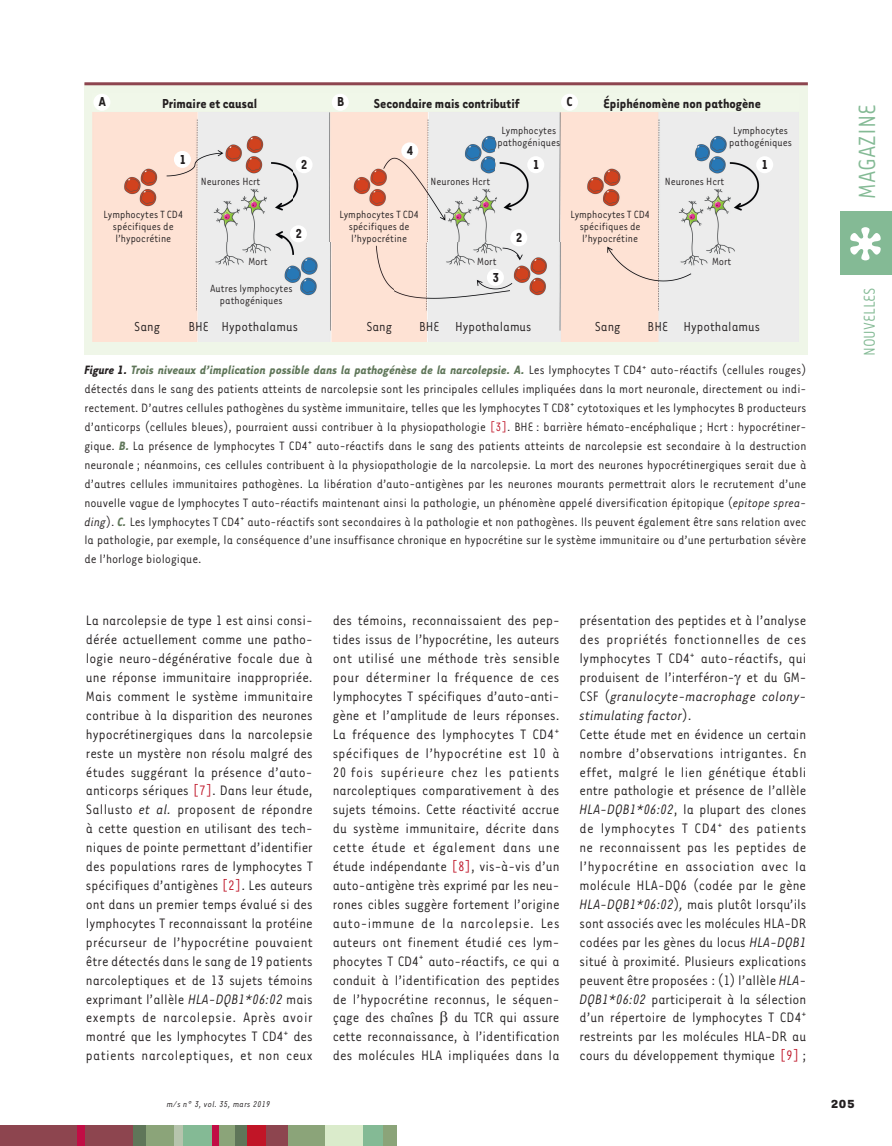
<style>
.page{position:relative;width:892px;height:1146px;background:#fff}
.page>*{position:absolute;margin:0;border:0;box-sizing:border-box;transform-origin:0 0}
.t1{font:27px "Tarzana Narrow";color:#84ba95}
.t2{font:18px "Tarzana Narrow";color:#84ba95}
.t3{font:15.75px/18.9px "Tarzana Narrow";color:#231f20;text-align:justify}
.t4{font:700 15px "Tarzana Narrow";color:#231f20}
.t5{font:15px "Tarzana Narrow";color:#231f20}
.t6{font:13.95px/18.9px "Tarzana Narrow";color:#231f20;text-align:justify}
.t7{font:700 13.5px "Tarzana Wide";color:#231f20}
.t8{font:12px/12px "Tarzana Narrow";color:#231f20;text-align:center}
.t9{font:italic 9.75px "Tarzana Narrow";letter-spacing:.025em;color:#231f20}
.s1{font-weight:700;font-style:italic}
.s2{font-weight:700;font-style:italic;color:#5f7659}
.s3{color:#bf182a}
.s4{font-style:italic}
</style>
<div class="page">
<div style="left:0;top:1125px;width:133px;height:20px;background:#8d454f"></div>
<div style="left:234px;top:1125px;width:13px;height:20px;background:#5f7659"></div>
<div style="left:77px;top:1125px;width:8px;height:20px;background:#c10d45"></div>
<div style="left:133px;top:1125px;width:21px;height:20px;background:#5f7659"></div>
<div style="left:146px;top:1125px;width:30px;height:20px;background:#8ba479"></div>
<div style="left:174px;top:1125px;width:9px;height:20px;background:#b6c4ad"></div>
<div style="left:183px;top:1125px;width:29px;height:20px;background:#84ba95"></div>
<div style="left:216px;top:1125px;width:19px;height:20px;background:#8ba479"></div>
<div style="left:212px;top:1125px;width:6px;height:20px;background:#c10d45"></div>
<div style="left:247px;top:1125px;width:27px;height:20px;background:#c11527"></div>
<div style="left:286px;top:1125px;width:39px;height:20px;background:#8ba479"></div>
<div style="left:266px;top:1125px;width:21px;height:20px;background:#8d454f"></div>
<div style="left:325px;top:1125px;width:39px;height:20px;background:#daebcb"></div>
<div style="left:363px;top:1125px;width:21px;height:20px;background:#84ba95"></div>
<div style="left:383px;top:1125px;width:13px;height:20px;background:#8ba479"></div>
<div style="left:839px;top:211px;width:52px;height:63px;background:#84ba95"></div>
<svg style="left:850px;top:227px;width:30px;height:33px"></svg>
<div style="left:84px;top:84px;width:723px;height:271px;background:#eff6e8"></div>
<img style="left:92px;top:94px;width:681px;height:248px">
<div style="left:93px;top:94px;width:17px;height:17px;background:#fff;border-radius:50%"></div>
<div style="left:331px;top:94px;width:17px;height:17px;background:#fff;border-radius:50%"></div>
<div style="left:561px;top:94px;width:17px;height:17px;background:#fff;border-radius:50%"></div>
<div style="left:174px;top:151px;width:17px;height:17px;background:#fff;border-radius:50%"></div>
<div style="left:527px;top:156px;width:17px;height:17px;background:#fff;border-radius:50%"></div>
<div style="left:756px;top:156px;width:17px;height:17px;background:#fff;border-radius:50%"></div>
<div style="left:295px;top:156px;width:17px;height:17px;background:#fff;border-radius:50%"></div>
<div style="left:290px;top:225px;width:17px;height:17px;background:#fff;border-radius:50%"></div>
<div style="left:510px;top:229px;width:17px;height:17px;background:#fff;border-radius:50%"></div>
<div style="left:487px;top:269px;width:17px;height:17px;background:#fff;border-radius:50%"></div>
<div style="left:401px;top:142px;width:17px;height:17px;background:#fff;border-radius:50%"></div>
<hr style="left:84px;top:82px;width:723px;height:3px;background:#8d454f">
<p class="t4" style="left:99px;top:92px;width:9px">A</p>
<p class="t4" style="left:162px;top:94px;width:96px">Primaire et causal</p>
<p class="t4" style="left:337px;top:92px;width:9px">B</p>
<p class="t4" style="left:374px;top:94px;width:147px">Secondaire mais contributif</p>
<p class="t4" style="left:566px;top:92px;width:7px">C</p>
<p class="t4" style="left:603px;top:94px;width:159px">Épiphénomène non pathogène</p>
<p class="t4" style="left:179px;top:150px;width:8px">1</p>
<p class="t4" style="left:406px;top:141px;width:8px">4</p>
<p class="t8" style="left:497px;top:124px;width:64px">Lymphocytes pathogéniques</p>
<p class="t8" style="left:729px;top:124px;width:64px">Lymphocytes pathogéniques</p>
<p class="t4" style="left:301px;top:155px;width:8px">2</p>
<p class="t4" style="left:532px;top:155px;width:8px">1</p>
<p class="t4" style="left:761px;top:155px;width:8px">1</p>
<p class="t8" style="left:201px;top:174px;width:61px">Neurones Hcrt</p>
<p class="t8" style="left:430px;top:174px;width:61px">Neurones Hcrt</p>
<p class="t8" style="left:664px;top:174px;width:61px">Neurones Hcrt</p>
<p class="t8" style="left:103px;top:207px;width:81px">Lymphocytes T CD4 spécifiques de l’hypocrétine</p>
<p class="t8" style="left:339px;top:207px;width:81px">Lymphocytes T CD4 spécifiques de l’hypocrétine</p>
<p class="t8" style="left:570px;top:207px;width:81px">Lymphocytes T CD4 spécifiques de l’hypocrétine</p>
<p class="t4" style="left:295px;top:224px;width:8px">2</p>
<p class="t4" style="left:515px;top:228px;width:8px">2</p>
<p class="t4" style="left:492px;top:268px;width:8px">3</p>
<p class="t8" style="left:248px;top:255px;width:21px">Mort</p>
<p class="t8" style="left:477px;top:255px;width:21px">Mort</p>
<p class="t8" style="left:712px;top:255px;width:21px">Mort</p>
<p class="t8" style="left:210px;top:282px;width:84px">Autres lymphocytes pathogéniques</p>
<p class="t5" style="left:134px;top:318px;width:27px">Sang</p>
<p class="t5" style="left:188px;top:318px;width:111px">BHE Hypothalamus</p>
<p class="t5" style="left:366px;top:318px;width:27px">Sang</p>
<p class="t5" style="left:419px;top:318px;width:114px">BHE Hypothalamus</p>
<p class="t5" style="left:594px;top:318px;width:27px">Sang</p>
<p class="t5" style="left:647px;top:318px;width:114px">BHE Hypothalamus</p>
<p class="t6" style="left:84px;top:360px;width:723px"><span class="s1">Figure 1.</span> <span class="s2">Trois niveaux d’implication possible dans la pathogénèse de la narcolepsie. A.</span> Les lymphocytes T CD4<sup>+</sup> auto-réactifs (cellules rouges) détectés dans le sang des patients atteints de narcolepsie sont les principales cellules impliquées dans la mort neuronale, directement ou indi&shy;rectement. D’autres cellules pathogènes du système immunitaire, telles que les lymphocytes T CD8<sup>+</sup> cytotoxiques et les lymphocytes B producteurs d’anticorps (cellules bleues), pourraient aussi contribuer à la physiopathologie <span class="s3">[3]</span>. BHE : barrière hémato-encéphalique ; Hcrt : hypocrétiner&shy;gique. <span class="s2">B.</span> La présence de lymphocytes T CD4<sup>+</sup> auto-réactifs dans le sang des patients atteints de narcolepsie est secondaire à la destruction neuronale ; néanmoins, ces cellules contribuent à la physiopathologie de la narcolepsie. La mort des neurones hypocrétinergiques serait due à d’autres cellules immunitaires pathogènes. La libération d’auto-antigènes par les neurones mourants permettrait alors le recrutement d’une nouvelle vague de lymphocytes T auto-réactifs maintenant ainsi la pathologie, un phénomène appelé diversification épitopique (<span class="s4">epitope sprea&shy;ding</span>). <span class="s2">C.</span> Les lymphocytes T CD4<sup>+</sup> auto-réactifs sont secondaires à la pathologie et non pathogènes. Ils peuvent également être sans relation avec la pathologie, par exemple, la conséquence d’une insuffisance chronique en hypocrétine sur le système immunitaire ou d’une perturbation sévère de l’horloge biologique.</p>
<p class="t3" style="left:86px;top:610px;width:228px">La narcolepsie de type 1 est ainsi consi&shy;dérée actuellement comme une patho&shy;logie neuro-dégénérative focale due à une réponse immunitaire inappropriée.<br>Mais comment le système immunitaire contribue à la disparition des neurones hypocrétinergiques dans la narcolepsie reste un mystère non résolu malgré des études suggérant la présence d’auto&shy;anticorps sériques <span class="s3">[7]</span>. Dans leur étude, Sallusto <span class="s4">et al.</span> proposent de répondre à cette question en utilisant des tech&shy;niques de pointe permettant d’identifier des populations rares de lymphocytes T spécifiques d’antigènes <span class="s3">[2]</span>. Les auteurs ont dans un premier temps évalué si des lymphocytes T reconnaissant la protéine précurseur de l’hypocrétine pouvaient être détectés dans le sang de 19 patients narcoleptiques et de 13 sujets témoins exprimant l’allèle <span class="s4">HLA-DQB1*06:02</span> mais exempts de narcolepsie. Après avoir montré que les lymphocytes T CD4<sup>+</sup> des patients narcoleptiques, et non ceux</p>
<p class="t9" style="left:167px;top:1098px;width:105px">m/s n° 3, vol. 35, mars 2019</p>
<p class="t3" style="left:332px;top:610px;width:228px">des témoins, reconnaissaient des pep&shy;tides issus de l’hypocrétine, les auteurs ont utilisé une méthode très sensible pour déterminer la fréquence de ces lymphocytes T spécifiques d’auto-anti&shy;gène et l’amplitude de leurs réponses.<br>La fréquence des lymphocytes T CD4<sup>+ </sup>spécifiques de l’hypocrétine est 10 à 20 fois supérieure chez les patients narcoleptiques comparativement à des sujets témoins. Cette réactivité accrue du système immunitaire, décrite dans cette étude et également dans une étude indépendante <span class="s3">[8]</span>, vis-à-vis d’un auto-antigène très exprimé par les neu&shy;rones cibles suggère fortement l’origine auto-immune de la narcolepsie. Les auteurs ont finement étudié ces lym&shy;phocytes T CD4<sup>+</sup> auto-réactifs, ce qui a conduit à l’identification des peptides de l’hypocrétine reconnus, le séquen&shy;çage des chaînes</p>
<p class="t3" style="left:332px;top:1007px;width:228px;text-indent:121px">du TCR qui assure cette reconnaissance, à l’identification des molécules HLA impliquées dans la</p>
<p class="t3" style="left:579px;top:610px;width:228px;text-align:left">présentation des peptides et à l’analyse des propriétés fonctionnelles de ces lymphocytes T CD4<sup>+</sup> auto-réactifs, qui produisent de l’interféron- et du GM-CSF (<span class="s4">granulocyte-macrophage colony&shy;stimulating factor</span>).<br>Cette étude met en évidence un certain nombre d’observations intrigantes. En effet, malgré le lien génétique établi entre pathologie et présence de l’allèle <span class="s4">HLA-DQB1*06:02</span>, la plupart des clones de lymphocytes T CD4<sup>+</sup> des patients ne reconnaissent pas les peptides de l’hypocrétine en association avec la molécule HLA-DQ6 (codée par le gène <span class="s4">HLA-DQB1*06:02</span>)<span class="s4">,</span> mais plutôt lorsqu’ils sont associés avec les molécules HLA-DR codées par les gènes du locus <span class="s4">HLA-DQB1 </span>situé à proximité. Plusieurs explications peuvent être proposées : (1) l’allèle <span class="s4">HLA-DQB1*06:02</span> participerait à la sélection d’un répertoire de lymphocytes T CD4<sup>+ </sup>restreints par les molécules HLA-DR au cours du développement thymique <span class="s3">[9]</span> ;</p>
<h1 class="t1" style="left:850px;top:198px;width:96px;rotate:-90deg">MAGAZINE</h1>
<p class="t2" style="left:858px;top:356px;width:70px;rotate:-90deg">NOUVELLES</p>
<p class="t7" style="left:830px;top:1094px;width:26px">205</p>
</div>
